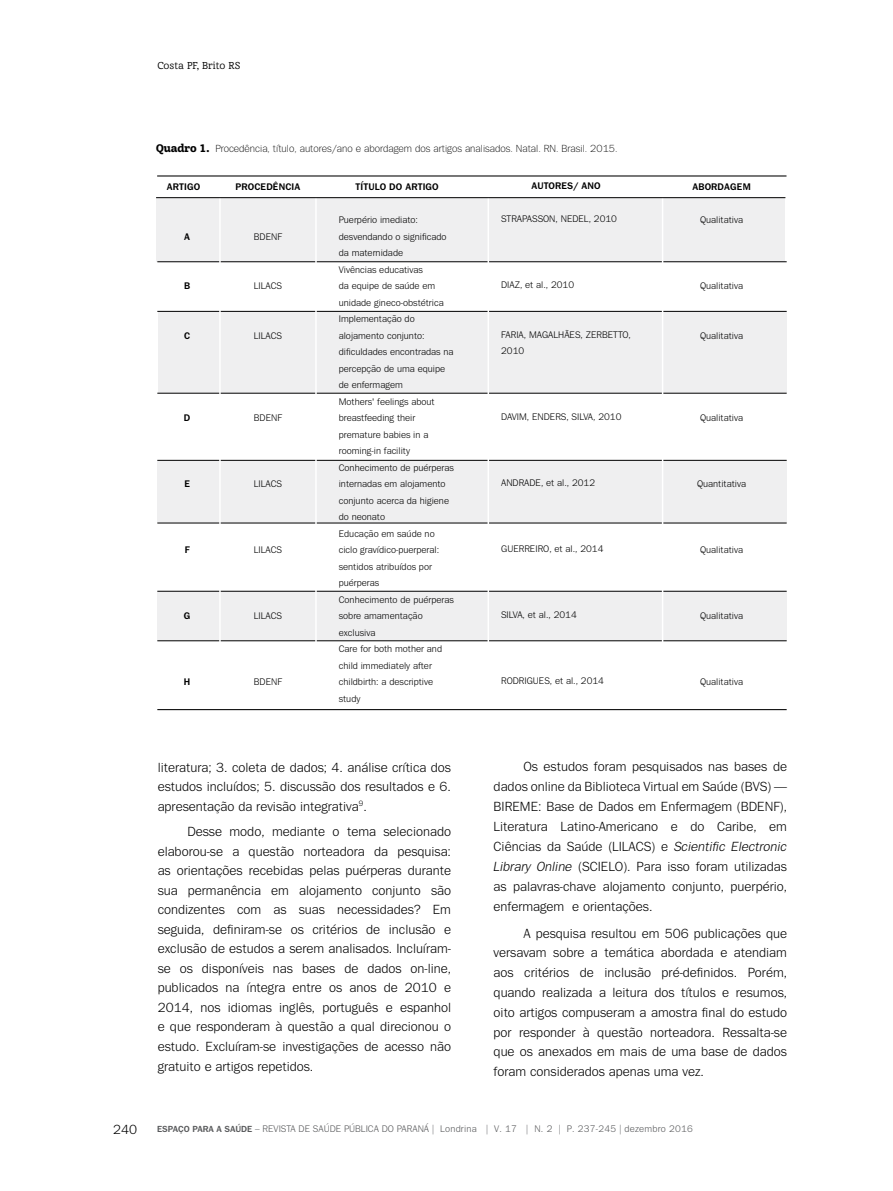
<style>
.page{position:relative;width:893px;height:1191px;background:#fff}
.page>*{position:absolute;margin:0;border:0;box-sizing:border-box;transform-origin:0 0}
.t1{font:13.5px/19.5px "Tee Franklin";color:#000;text-align:justify}
.t2{font:300 10.5px "Tee Franklin";color:#000}
.t3{font:9.75px/16.5px "Tee Franklin";color:#000}
.t4{font:9.75px "Tee Franklin";color:#58595b}
.t5{font:700 9.75px "Tee Franklin";letter-spacing:.015em;color:#000}
.t6{font:9.75px "Achille FYL";color:#000}
.s1{font-family:"Achille FYL";font-weight:900}
.s2{font-style:italic}
.s3{font-weight:700;font-size:9px}
</style>
<div class="page">
<div style="left:156px;top:197px;width:629px;height:65px;background:#efeff0"></div>
<div style="left:158px;top:311px;width:629px;height:82px;background:#efeff0"></div>
<div style="left:158px;top:460px;width:629px;height:63px;background:#efeff0"></div>
<div style="left:158px;top:591px;width:629px;height:49px;background:#efeff0"></div>
<hr style="left:157px;top:261px;width:630px;height:1px;background:#000">
<hr style="left:157px;top:311px;width:630px;height:1px;background:#000">
<hr style="left:157px;top:393px;width:630px;height:1px;background:#000">
<hr style="left:157px;top:460px;width:630px;height:1px;background:#000">
<hr style="left:157px;top:523px;width:630px;height:1px;background:#000">
<hr style="left:157px;top:591px;width:630px;height:1px;background:#000">
<hr style="left:157px;top:640px;width:630px;height:1px;background:#000">
<hr style="left:157px;top:175px;width:629px;height:1px;background:#000">
<hr style="left:219px;top:193px;width:2px;height:513px;background:#fff">
<hr style="left:315px;top:193px;width:2px;height:513px;background:#fff">
<hr style="left:488px;top:193px;width:1px;height:513px;background:#fff">
<hr style="left:662px;top:193px;width:1px;height:513px;background:#fff">
<hr style="left:156px;top:197px;width:629px;height:1px;background:#000">
<hr style="left:157px;top:709px;width:630px;height:1px;background:#000">
<p class="t6" style="left:157px;top:59px;width:85px">Costa PF, Brito RS</p>
<p class="t2" style="left:156px;top:142px;width:463px"><span class="s1">Quadro 1.</span> Procedência, título, autores/ano e abordagem dos artigos analisados. Natal. RN. Brasil. 2015.</p>
<p class="t5" style="left:167px;top:181px;width:35px">ARTIGO</p>
<p class="t5" style="left:355px;top:181px;width:57px">TÍTULO DO ARTIGO</p>
<p class="t3" style="left:339px;top:212px;width:117px">Puerpério imediato: desvendando o significado da maternidade<br>Vivências educativas<br>da equipe de saúde em unidade gineco-obstétrica<br>Implementação do alojamento conjunto: dificuldades encontradas na percepção de uma equipe de enfermagem<br>Mothers' feelings about breastfeeding their premature babies in a rooming-in facility<br>Conhecimento de puérperas internadas em alojamento conjunto acerca da higiene do neonato<br>Educação em saúde no ciclo gravídico-puerperal: sentidos atribuídos por puérperas<br>Conhecimento de puérperas sobre amamentação exclusiva<br>Care for both mother and child immediately after childbirth: a descriptive study</p>
<p class="t5" style="left:236px;top:181px;width:13px">PROCED</p>
<p class="t5" style="left:273px;top:181px;width:19px">ÊNCIA</p>
<p class="t5" style="left:531px;top:180px;width:20px">AUTORES</p>
<p class="t5" style="left:573px;top:180px;width:28px">/ ANO</p>
<p class="t3" style="left:501px;top:211px;width:117px">STRAPASSON, NEDEL, 2010</p>
<p class="t5" style="left:184px;top:231px;width:7px">A</p>
<p class="t3" style="left:254px;top:228px;width:30px">BDENF</p>
<p class="t3" style="left:501px;top:277px;width:75px">DIAZ, et al., 2010</p>
<p class="t3" style="left:254px;top:278px;width:30px">LILACS</p>
<p class="t5" style="left:184px;top:280px;width:8px">B</p>
<p class="t3" style="left:501px;top:326px;width:131px">FARIA, MAGALHÃES, ZERBETTO,<br>2010</p>
<p class="t5" style="left:184px;top:330px;width:8px">C</p>
<p class="t3" style="left:254px;top:327px;width:30px">LILACS</p>
<p class="t3" style="left:501px;top:409px;width:122px">DAVIM, ENDERS, SILVA, 2010</p>
<p class="t5" style="left:184px;top:412px;width:8px">D</p>
<p class="t3" style="left:254px;top:410px;width:30px">BDENF</p>
<p class="t3" style="left:501px;top:474px;width:96px">ANDRADE, et al., 2012</p>
<p class="t3" style="left:254px;top:476px;width:30px">LILACS</p>
<p class="t5" style="left:184px;top:478px;width:7px">E</p>
<p class="t3" style="left:501px;top:540px;width:104px">GUERREIRO, et al., 2014</p>
<p class="t3" style="left:254px;top:542px;width:30px">LILACS</p>
<p class="t5" style="left:185px;top:544px;width:6px">F</p>
<p class="t3" style="left:501px;top:606px;width:77px">SILVA, et al., 2014</p>
<p class="t5" style="left:184px;top:610px;width:8px">G</p>
<p class="t3" style="left:254px;top:608px;width:30px">LILACS</p>
<p class="t3" style="left:501px;top:672px;width:104px">RODRIGUES, et al., 2014</p>
<p class="t5" style="left:184px;top:676px;width:8px">H</p>
<p class="t3" style="left:254px;top:674px;width:30px">BDENF</p>
<p class="t5" style="left:692px;top:181px;width:14px">ABORDAGE</p>
<p class="t5" style="left:743px;top:181px;width:10px">M</p>
<p class="t3" style="left:700px;top:212px;width:45px">Qualitativa</p>
<p class="t3" style="left:700px;top:278px;width:45px">Qualitativa</p>
<p class="t3" style="left:700px;top:327px;width:45px">Qualitativa</p>
<p class="t3" style="left:700px;top:410px;width:45px">Qualitativa</p>
<p class="t3" style="left:697px;top:476px;width:51px">Quantitativa</p>
<p class="t3" style="left:700px;top:542px;width:45px">Qualitativa</p>
<p class="t3" style="left:700px;top:608px;width:45px">Qualitativa</p>
<p class="t3" style="left:700px;top:674px;width:45px">Qualitativa</p>
<p class="t1" style="left:158px;top:757px;width:295px">literatura; 3. coleta de dados; 4. análise crítica dos estudos incluídos; 5. discussão dos resultados e 6. apresentação da revisão integrativa<sup>9</sup>.</p>
<p class="t1" style="left:158px;top:822px;width:295px;text-indent:30px">Desse modo, mediante o tema selecionado elaborou-se a questão norteadora da pesquisa: as orientações recebidas pelas puérperas durante sua permanência em alojamento conjunto são condizentes com as suas necessidades? Em seguida, definiram-se os critérios de inclusão e exclusão de estudos a serem analisados. Incluíram&shy;se os disponíveis nas bases de dados on-line, publicados na íntegra entre os anos de 2010 e 2014, nos idiomas inglês, português e espanhol e que responderam à questão a qual direcionou o estudo. Excluíram-se investigações de acesso não gratuito e artigos repetidos.</p>
<p class="t1" style="left:494px;top:757px;width:295px;line-height:20px;text-indent:30px">Os estudos foram pesquisados nas bases de dados online da Biblioteca Virtual em Saúde (BVS) — BIREME: Base de Dados em Enfermagem (BDENF), Literatura Latino-Americano e do Caribe, em Ciências da Saúde (LILACS) e <span class="s2">Scientific Electronic Library Online</span> (SCIELO). Para isso foram utilizadas as palavras-chave alojamento conjunto, puerpério, enfermagem e orientações.</p>
<p class="t1" style="left:494px;top:923px;width:295px;text-indent:30px">A pesquisa resultou em 506 publicações que versavam sobre a temática abordada e atendiam aos critérios de inclusão pré-definidos. Porém, quando realizada a leitura dos títulos e resumos, oito artigos compuseram a amostra final do estudo por responder à questão norteadora. Ressalta-se que os anexados em mais de uma base de dados foram considerados apenas uma vez.</p>
<p class="t1" style="left:113px;top:1120px;width:26px">240</p>
<p class="t4" style="left:157px;top:1122px;width:537px"><span class="s3">ESPAÇO PARA A SAÚDE</span> – REVISTA DE SAÚDE PÚBLICA DO PARANÁ | Londrina | V. 17 | N. 2 | P. 237-245 | dezembro 2016</p>
</div>
